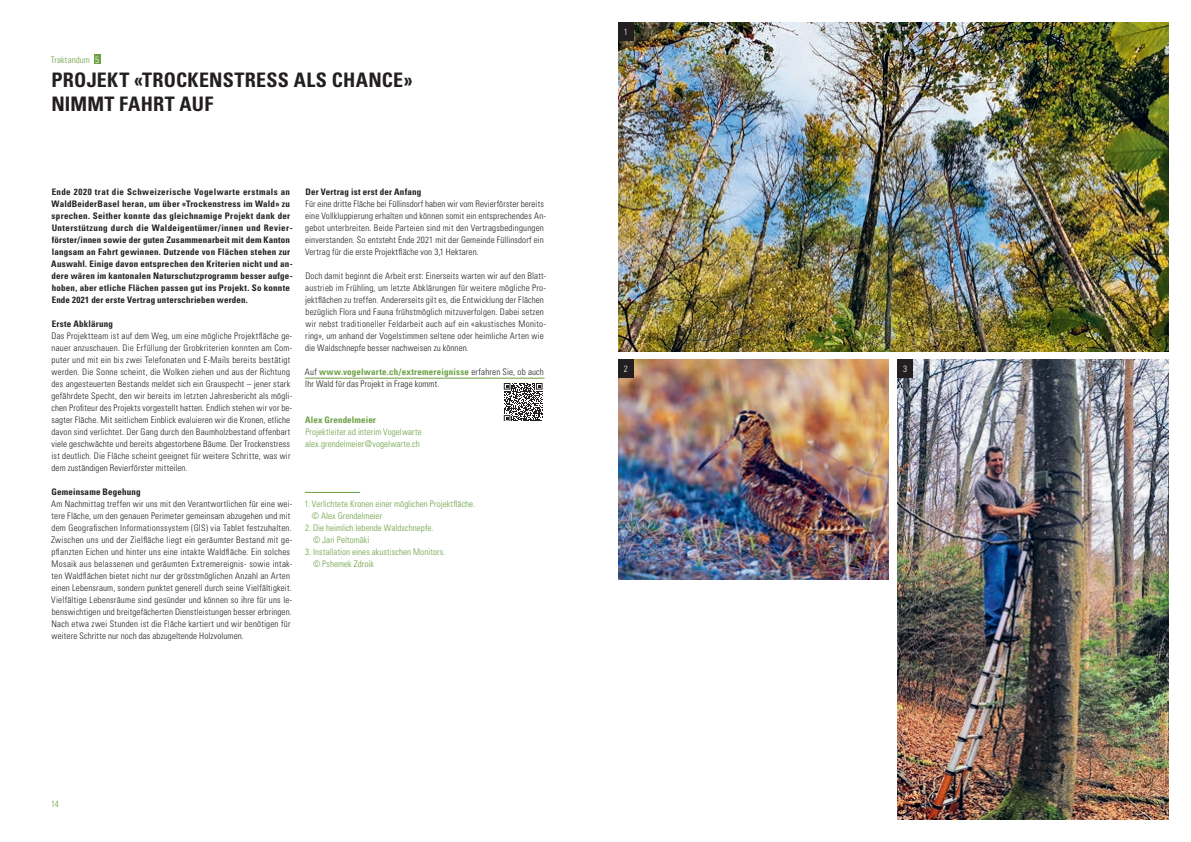
<style>
.page{position:relative;width:1191px;height:842px;background:#fff}
.page>*{position:absolute;margin:0;border:0;box-sizing:border-box;transform-origin:0 0}
.t1{font:700 condensed 20px/24px "Univers";letter-spacing:.015em;color:#231f20}
.t2{font:300 condensed 9px/12px "Univers";letter-spacing:.02em;color:#231f20}
.t3{font:700 condensed 9px/12px "Univers";letter-spacing:.025em;color:#231f20}
.t4{font:300 condensed 9px/12px "Univers";letter-spacing:.01em;color:#6ba043}
.t5{font:700 condensed 9px "Univers";letter-spacing:.015em;color:#6ba043}
.t6{font:300 condensed 9px "Univers";color:#fff}
.s1{color:#fff}
.s2{font-weight:700;color:#6ba043}
</style>
<div class="page">
<div style="left:94px;top:54px;width:7px;height:10px;background:#6ba043"></div>
<img style="left:618px;top:360px;width:271px;height:219px">
<img style="left:618px;top:23px;width:550px;height:328px">
<img style="left:897px;top:360px;width:271px;height:459px">
<hr style="left:305px;top:492px;width:55px;height:1px;background:#6ba043">
<div style="left:618px;top:23px;width:15px;height:18px;background:#231f20"></div>
<div style="left:618px;top:360px;width:15px;height:18px;background:#231f20"></div>
<div style="left:897px;top:360px;width:15px;height:18px;background:#231f20"></div>
<hr style="left:305px;top:378px;width:239px;height:1px;background:#6ba043">
<svg style="left:503px;top:383px;width:40px;height:38px"></svg>
<svg style="left:504px;top:383px;width:38px;height:38px"></svg>
<p class="t4" style="left:51px;top:54px;width:50px">Traktandum <span class="s1">5</span></p>
<h1 class="t1" style="left:51px;top:68px;width:363px">PROJEKT «TROCKENSTRESS ALS CHANCE»<br>NIMMT FAHRT AUF</h1>
<p class="t3" style="left:51px;top:186px;width:243px">Ende 2020 trat die Schweizerische Vogelwarte erstmals an WaldBeiderBasel heran, um über «Trockenstress im Wald» zu sprechen. Seither konnte das gleichnamige Projekt dank der Unterstützung durch die Waldeigentümer/innen und Revier&shy;förster/innen sowie der guten Zusammenarbeit mit dem Kanton langsam an Fahrt gewinnen. Dutzende von Flächen stehen zur Auswahl. Einige davon entsprechen den Kriterien nicht und an&shy;dere wären im kantonalen Naturschutzprogramm besser aufge&shy;hoben, aber etliche Flächen passen gut ins Projekt. So konnte Ende 2021 der erste Vertrag unterschrieben werden.</p>
<p class="t3" style="left:52px;top:318px;width:63px">Erste Abklärung</p>
<p class="t2" style="left:51px;top:330px;width:242px">Das Projektteam ist auf dem Weg, um eine mögliche Projektfläche ge&shy;nauer anzuschauen. Die Erfüllung der Grobkriterien konnten am Com&shy;puter und mit ein bis zwei Telefonaten und E-Mails bereits bestätigt werden. Die Sonne scheint, die Wolken ziehen und aus der Richtung des angesteuerten Bestands meldet sich ein Grauspecht – jener stark gefährdete Specht, den wir bereits im letzten Jahresbericht als mögli&shy;chen Profiteur des Projekts vorgestellt hatten. Endlich stehen wir vor be&shy;sagter Fläche. Mit seitlichem Einblick evaluieren wir die Kronen, etliche davon sind verlichtet. Der Gang durch den Baumholzbestand offenbart viele geschwächte und bereits abgestorbene Bäume. Der Trockenstress ist deutlich. Die Fläche scheint geeignet für weitere Schritte, was wir dem zuständigen Revierförster mitteilen.</p>
<p class="t3" style="left:51px;top:486px;width:91px">Gemeinsame Begehung</p>
<p class="t2" style="left:51px;top:498px;width:243px">Am Nachmittag treffen wir uns mit den Verantwortlichen für eine wei&shy;tere Fläche, um den genauen Perimeter gemeinsam abzugehen und mit dem Geografischen Informationssystem (GIS) via Tablet festzuhalten.<br>Zwischen uns und der Zielfläche liegt ein geräumter Bestand mit ge&shy;pflanzten Eichen und hinter uns eine intakte Waldfläche. Ein solches Mosaik aus belassenen und geräumten Extremereignis- sowie intak&shy;ten Waldflächen bietet nicht nur der grösstmöglichen Anzahl an Arten einen Lebensraum, sondern punktet generell durch seine Vielfältigkeit.<br>Vielfältige Lebensräume sind gesünder und können so ihre für uns le&shy;benswichtigen und breitgefächerten Dienstleistungen besser erbringen.<br>Nach etwa zwei Stunden ist die Fläche kartiert und wir benötigen für weitere Schritte nur noch das abzugeltende Holzvolumen.</p>
<p class="t3" style="left:305px;top:186px;width:117px">Der Vertrag ist erst der Anfang</p>
<p class="t2" style="left:305px;top:198px;width:242px">Für eine dritte Fläche bei Füllinsdorf haben wir vom Revierförster bereits eine Vollkluppierung erhalten und können somit ein entsprechendes An&shy;gebot unterbreiten. Beide Parteien sind mit den Vertragsbedingungen einverstanden. So entsteht Ende 2021 mit der Gemeinde Füllinsdorf ein Vertrag für die erste Projektfläche von 3,1 Hektaren.</p>
<p class="t2" style="left:305px;top:270px;width:242px">Doch damit beginnt die Arbeit erst: Einerseits warten wir auf den Blatt&shy;austrieb im Frühling, um letzte Abklärungen für weitere mögliche Pro&shy;jektflächen zu treffen. Andererseits gilt es, die Entwicklung der Flächen bezüglich Flora und Fauna frühstmöglich mitzuverfolgen. Dabei setzen wir nebst traditioneller Feldarbeit auch auf ein «akustisches Monito&shy;ring», um anhand der Vogelstimmen seltene oder heimliche Arten wie die Waldschnepfe besser nachweisen zu können.</p>
<p class="t2" style="left:305px;top:366px;width:240px">Auf <span class="s2">www.vogelwarte.ch/extremereignisse</span> erfahren Sie, ob auch<br>Ihr Wald für das Projekt in Frage kommt.</p>
<p class="t5" style="left:305px;top:414px;width:72px">Alex Grendelmeier</p>
<p class="t4" style="left:305px;top:426px;width:118px">Projektleiter ad interim Vogelwarte alex.grendelmeier@vogelwarte.ch</p>
<p class="t4" style="left:312px;top:498px;width:165px;text-indent:-7px">1. Verlichtete Kronen einer möglichen Projektfläche. © Alex Grendelmeier</p>
<p class="t4" style="left:313px;top:522px;width:122px;text-indent:-8px">2. Die heimlich lebende Waldschnepfe. © Jari Peltomäki</p>
<p class="t4" style="left:313px;top:546px;width:134px;text-indent:-8px">3. Installation eines akustischen Monitors. © Pshemek Zdroik</p>
<p class="t4" style="left:51px;top:798px;width:9px">14</p>
<p class="t6" style="left:624px;top:27px;width:5px">1</p>
<p class="t6" style="left:624px;top:364px;width:5px">2</p>
<p class="t6" style="left:903px;top:364px;width:5px">3</p>
</div>
